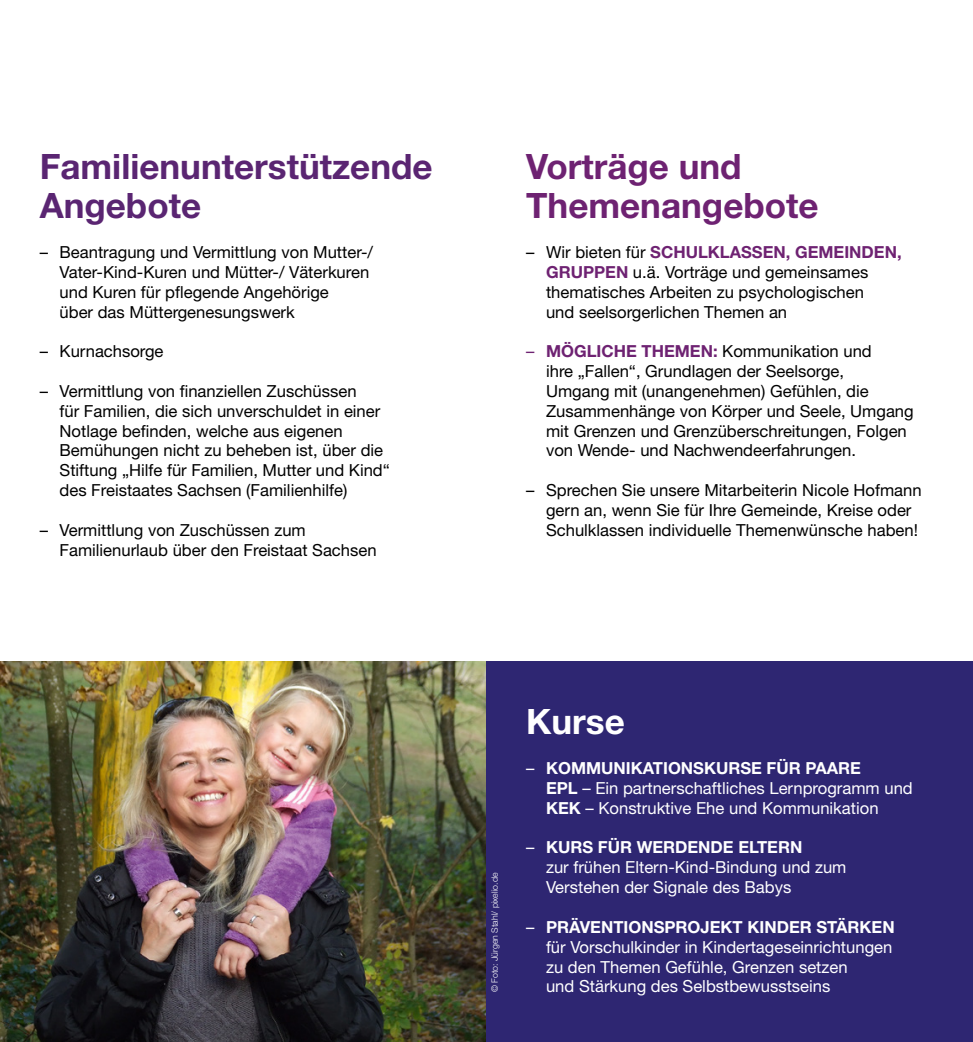
<style>
.page{position:relative;width:973px;height:1042px;background:#fff}
.page>*{position:absolute;margin:0;border:0;box-sizing:border-box;transform-origin:0 0}
._20pt_Bold{font:700 35px/39.7px "Helvetica Neue LT Pro";color:#5a2572}
._20pt_Bold-2{font:700 35px/39.7px "Helvetica Neue LT Pro";color:#6e2272}
._20pt_Bold-3{font:700 35px "Helvetica Neue LT Pro";color:#fff}
.t1{font:16.62px/19.8px "Helvetica Neue LT Pro";color:#000}
.t2{font:16.62px/19.8px "Helvetica Neue LT Pro";color:#fff}
.Titel_Marginale{font:300 8.75px "Helvetica Neue LT Pro";color:#fff}
.s1{font-weight:700;color:#6e2272}
.s2{color:#6e2272}
.s3{font-weight:700}
</style>
<div class="page">
<img style="left:0;top:662px;width:486px;height:380px">
<div style="left:486px;top:662px;width:486px;height:380px;background:#2e2672"></div>
<p class="_20pt_Bold" style="left:40px;top:145px;width:394px">Familienunterstützende<br>Angebote</p>
<p class="t1" style="left:60px;top:242px;width:315px;text-indent:-20px">– Beantragung und Vermittlung von Mutter-/ Vater-Kind-Kuren und Mütter-/ Väterkuren und Kuren für pflegende Angehörige<br>über das Müttergenesungswerk</p>
<p class="t1" style="left:40px;top:341px;width:125px">– Kurnachsorge</p>
<p class="t1" style="left:60px;top:381px;width:332px;text-indent:-20px">– Vermittlung von finanziellen Zuschüssen<br>für Familien, die sich unverschuldet in einer Notlage befinden, welche aus eigenen Bemühungen nicht zu beheben ist, über die Stiftung „Hilfe für Familien, Mutter und Kind“ des Freistaates Sachsen (Familienhilfe)</p>
<p class="t1" style="left:60px;top:520px;width:318px;text-indent:-20px">– Vermittlung von Zuschüssen zum<br>Familienurlaub über den Freistaat Sachsen</p>
<p class="_20pt_Bold-2" style="left:526px;top:145px;width:294px">Vorträge und<br>Themenangebote</p>
<p class="t1" style="left:546px;top:242px;width:357px;text-indent:-20px">– Wir bieten für <span class="s1">SCHULKLASSEN, GEMEINDEN, GRUPPEN</span> u.ä. Vorträge und gemeinsames thematisches Arbeiten zu psychologischen<br>und seelsorgerlichen Themen an</p>
<p class="t1" style="left:546px;top:341px;width:369px;text-indent:-20px"><span class="s2">–</span> <span class="s1">MÖGLICHE THEMEN:</span> Kommunikation und<br>ihre „Fallen“, Grundlagen der Seelsorge,<br>Umgang mit (unangenehmen) Gefühlen, die Zusammenhänge von Körper und Seele, Umgang mit Grenzen und Grenzüberschreitungen, Folgen von Wende- und Nachwendeerfahrungen.</p>
<p class="t1" style="left:546px;top:480px;width:377px;text-indent:-20px">– Sprechen Sie unsere Mitarbeiterin Nicole Hofmann gern an, wenn Sie für Ihre Gemeinde, Kreise oder<br>Schulklassen individuelle Themenwünsche haben!</p>
<p class="Titel_Marginale" style="left:489px;top:992px;width:121px;rotate:-90deg">© Foto: Jürgen Stahl/ pixelio.de</p>
<p class="_20pt_Bold-3" style="left:526px;top:700px;width:100px">Kurse</p>
<p class="t2" style="left:546px;top:758px;width:368px;text-indent:-20px">– <span class="s3">KOMMUNIKATIONSKURSE FÜR PAARE<br>EPL</span> – Ein partnerschaftliches Lernprogramm und<br><span class="s3">KEK</span> – Konstruktive Ehe und Kommunikation</p>
<p class="t2" style="left:546px;top:837px;width:302px;text-indent:-20px">– <span class="s3">KURS FÜR WERDENDE ELTERN<br></span>zur frühen Eltern-Kind-Bindung und zum<br>Verstehen der Signale des Babys</p>
<p class="t2" style="left:546px;top:916px;width:350px;text-indent:-20px">– <span class="s3">PRÄVENTIONSPROJEKT KINDER STÄRKEN </span>für Vorschulkinder in Kindertageseinrichtungen zu den Themen Gefühle, Grenzen setzen<br>und Stärkung des Selbstbewusstseins</p>
</div>
